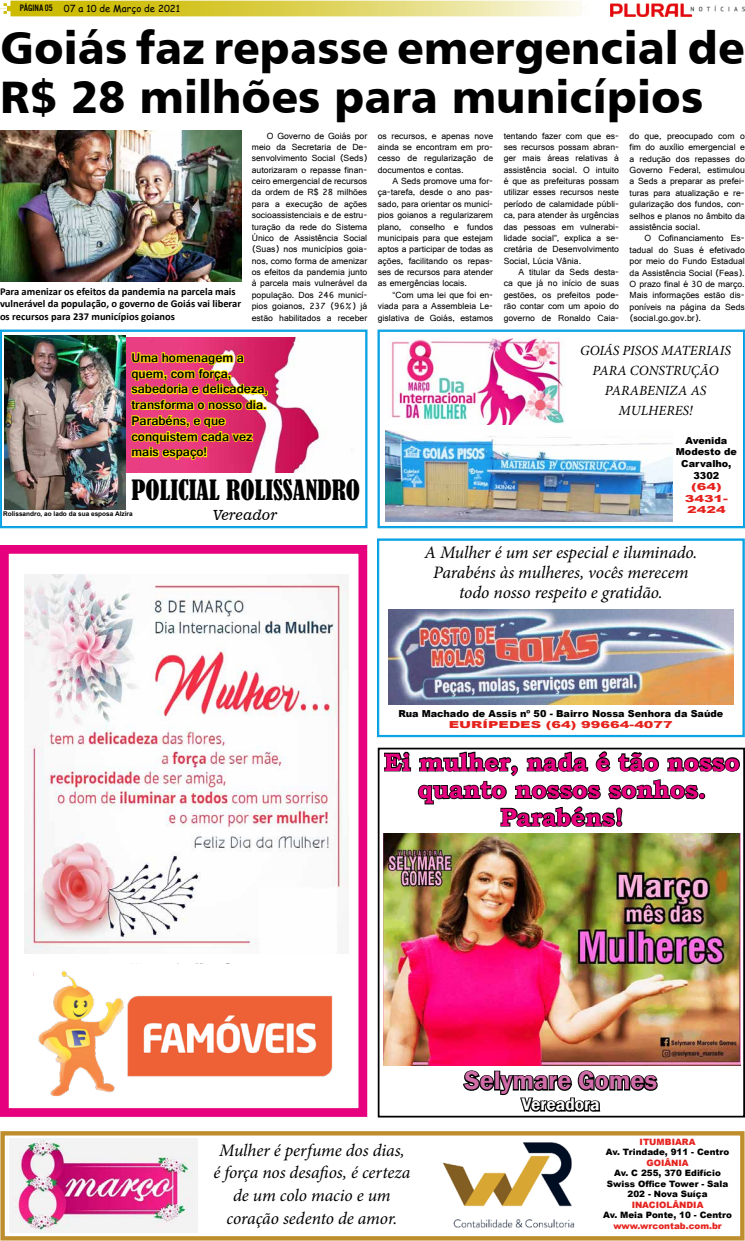
<style>
.page{position:relative;width:745px;height:1241px;background:#fff}
.page>*{position:absolute;margin:0;border:0;box-sizing:border-box;transform-origin:0 0}
.t1{font:45.5px/49px "Humanist 777 BT Black B";color:#000}
.t2{font:condensed 26.25px "Bernard";color:#000}
.t3{font:600 26.25px "Franklin Gothic";color:#d06ca8}
.t4{font:700 24.94px/27.6px "Bookman Old Style";letter-spacing:-.01em;color:#e6007d;text-align:center}
.t5{font:italic 17.5px/22.8px "Minion Pro";letter-spacing:-.005em;color:#000;text-align:center}
.t6{font:600 17.5px "Franklin Gothic";color:#fff}
.t7{font:italic 14px/20.1px "Minion Pro";color:#000;text-align:center}
.t8{font:14px "News 701 BT Italic A";color:#000}
.t9{font:700 13.12px/15.8px "Gautami";color:#000}
.t10{font:700 10.5px/12.6px "Calibri";color:#000}
.t11{font:900 9.62px/11.5px "Arial";color:#000;text-align:center}
.t12{font:900 9.62px/11.5px "Arial";color:#e5231e;text-align:center;scale:1.5 1}
.t13{font:9.62px "Comic Sans MS";color:#000}
.t14{font:9.36px/11.4px "Gautami";color:#000;text-align:justify}
.t15{font:900 8.75px/10.5px "Arial";color:#000;text-align:center}
.t16{font:900 8.75px "Arial";color:#e5231f}
.t17{font:900 8.75px "Arial";color:#e5231e}
.t18{font:900 8.75px "Arial";color:#e52321}
.t19{font:700 6.48px "Arial";color:#000}
.s1{font-family:"U.S.101"}
</style>
<div class="page">
<img style="left:610px;top:3px;width:134px;height:13px">
<svg style="left:0;top:1px;width:582px;height:15px;background:#ded35d"></svg>
<div style="left:0;top:1130px;width:744px;height:110px;border:4px solid #be8d2e"></div>
<img style="left:442px;top:1142px;width:133px;height:86px">
<img style="left:10px;top:1138px;width:187px;height:94px">
<div style="left:0;top:545px;width:367px;height:571px;border:9px solid #e6007d"></div>
<img style="left:33px;top:963px;width:300px;height:133px">
<img style="left:24px;top:574px;width:324px;height:379px">
<div style="left:377px;top:747px;width:367px;height:370px;border:2px solid #000"></div>
<img style="left:383px;top:833px;width:356px;height:232px">
<svg style="left:461px;top:1070px;width:198px;height:48px"></svg>
<svg style="left:383px;top:749px;width:357px;height:78px"></svg>
<svg style="left:0;top:329px;width:367px;height:199px"></svg>
<div style="left:1px;top:331px;width:365px;height:195px;border:1px solid #009fe3"></div>
<svg style="left:130px;top:351px;width:139px;height:109px;background:#ed8251"></svg>
<img style="left:4px;top:336px;width:122px;height:173px">
<svg style="left:377px;top:538px;width:367px;height:199px"></svg>
<img style="left:388px;top:610px;width:345px;height:94px">
<svg style="left:377px;top:329px;width:367px;height:199px"></svg>
<div style="left:379px;top:331px;width:364px;height:195px;border:1px solid #009fe3"></div>
<img style="left:385px;top:430px;width:287px;height:91px">
<img style="left:387px;top:337px;width:178px;height:87px">
<img style="left:0;top:130px;width:241px;height:151px">
<svg style="left:0;top:329px;width:243px;height:3px"></svg>
<p class="t13" style="left:20px;top:1px;width:162px"><span class="s1">PÁGINa 05</span> 07 a 10 de Março de 2021</p>
<h1 class="t1" style="left:0;top:23px;width:745px">Goiás faz repasse emergencial de<br>R$ 28 milhões para municípios</h1>
<p class="t14" style="left:252px;top:130px;width:117px;text-indent:15px">O Governo de Goiás por meio da Secretaria de De&shy;senvolvimento Social (Seds) autorizaram o repasse finan&shy;ceiro emergencial de recursos da ordem de R$ 28 milhões para a execução de ações socioassistenciais e de estru&shy;turação da rede do Sistema Único de Assistência Social (Suas) nos municípios goia&shy;nos, como forma de amenizar os efeitos da pandemia junto à parcela mais vulnerável da população. Dos 246 municí&shy;pios goianos, 237 (96%) já estão habilitados a receber</p>
<p class="t14" style="left:377px;top:130px;width:117px">os recursos, e apenas nove ainda se encontram em pro&shy;cesso de regularização de documentos e contas.</p>
<p class="t14" style="left:503px;top:130px;width:117px">tentando fazer com que es&shy;ses recursos possam abran&shy;ger mais áreas relativas à assistência social. O intuito é que as prefeituras possam utilizar esses recursos neste período de calamidade públi&shy;ca, para atender às urgências das pessoas em vulnerabi&shy;lidade social”, explica a se&shy;cretária de Desenvolvimento Social, Lúcia Vânia.</p>
<p class="t14" style="left:503px;top:266px;width:117px;text-indent:15px">A titular da Seds desta&shy;ca que já no início de suas gestões, os prefeitos pode&shy;rão contar com um apoio do governo de Ronaldo Caia-</p>
<p class="t14" style="left:629px;top:130px;width:117px">do que, preocupado com o fim do auxílio emergencial e a redução dos repasses do Governo Federal, estimulou a Seds a preparar as prefei&shy;turas para atualização e re&shy;gularização dos fundos, con&shy;selhos e planos no âmbito da assistência social.</p>
<p class="t14" style="left:629px;top:232px;width:117px;text-indent:15px">O Cofinanciamento Es&shy;tadual do Suas é efetivado por meio do Fundo Estadual da Assistência Social (Feas).<br>O prazo final é 30 de março.<br>Mais informações estão dis&shy;poníveis na página da Seds (social.go.gov.br).</p>
<p class="t14" style="left:377px;top:175px;width:117px;text-indent:15px">A Seds promove uma for&shy;ça-tarefa, desde o ano pas&shy;sado, para orientar os municí&shy;pios goianos a regularizarem plano, conselho e fundos municipais para que estejam aptos a participar de todas as ações, facilitando os repas&shy;ses de recursos para atender as emergências locais.</p>
<p class="t14" style="left:377px;top:289px;width:117px;text-indent:15px">“Com uma lei que foi en&shy;viada para a Assembleia Le&shy;gislativa de Goiás, estamos</p>
<p class="t10" style="left:0;top:285px;width:242px">Para amenizar os efeitos da pandemia na parcela mais vulnerável da população, o governo de Goiás vai liberar os recursos para 237 municípios goianos</p>
<h3 class="t9" style="left:131px;top:349px;width:138px">Uma homenagem a quem, com força, sabedoria e delicadeza, transforma o nosso dia.<br>Parabéns, e que conquistem cada vez mais espaço!</h3>
<h2 class="t2" style="left:131px;top:474px;width:230px">POLICIAL ROLISSANDRO</h2>
<h3 class="t8" style="left:213px;top:506px;width:66px">Vereador</h3>
<p class="t19" style="left:3px;top:509px;width:131px">Rolissandro, ao lado da sua esposa Alzira</p>
<h3 class="t7" style="left:580px;top:340px;width:152px">GOIÁS PISOS MATERIAIS<br>PARA CONSTRUÇÃO<br>PARABENIZA AS<br>MULHERES!</h3>
<p class="t11" style="left:675px;top:434px;width:62px">Avenida<br>Modesto de<br>Carvalho,<br>3302</p>
<p class="t12" style="left:684px;top:480px;width:30px">(64)<br>3431-<br>2424</p>
<h3 class="t5" style="left:424px;top:542px;width:274px;line-height:20.1px">A Mulher é um ser especial e iluminado.<br>Parabéns às mulheres, vocês merecem todo nosso respeito e gratidão.</h3>
<p class="t11" style="left:398px;top:707px;width:326px">Rua Machado de Assis nº 50 - Bairro Nossa Senhora da Saúde</p>
<p class="t12" style="left:448px;top:718px;width:151px">EURÍPEDES (64) 99664-4077</p>
<h3 class="t4" style="left:384px;top:747px;width:357px">Ei mulher, nada é tão nosso quanto nossos sonhos.<br>Parabéns!</h3>
<h2 class="t3" style="left:464px;top:1064px;width:194px">Selymare Gomes</h2>
<h3 class="t6" style="left:521px;top:1093px;width:79px">Vereadora</h3>
<h3 class="t5" style="left:213px;top:1138px;width:198px">Mulher é perfume dos dias,<br>é força nos desafios, é certeza de um colo macio e um coração sedento de amor.</h3>
<p class="t18" style="left:639px;top:1135px;width:57px">ITUMBIARA</p>
<p class="t15" style="left:605px;top:1146px;width:125px">Av. Trindade, 911 - Centro</p>
<p class="t16" style="left:646px;top:1156px;width:44px">GOIÂNIA</p>
<p class="t15" style="left:606px;top:1167px;width:123px">Av. C 255, 370 Edifício<br>Swiss Office Tower - Sala<br>202 - Nova Suíça</p>
<p class="t16" style="left:631px;top:1198px;width:73px">INACIOLÂNDIA</p>
<p class="t15" style="left:602px;top:1209px;width:130px">Av. Meia Ponte, 10 - Centro</p>
<p class="t17" style="left:613px;top:1219px;width:110px">www.wrcontab.com.br</p>
</div>
